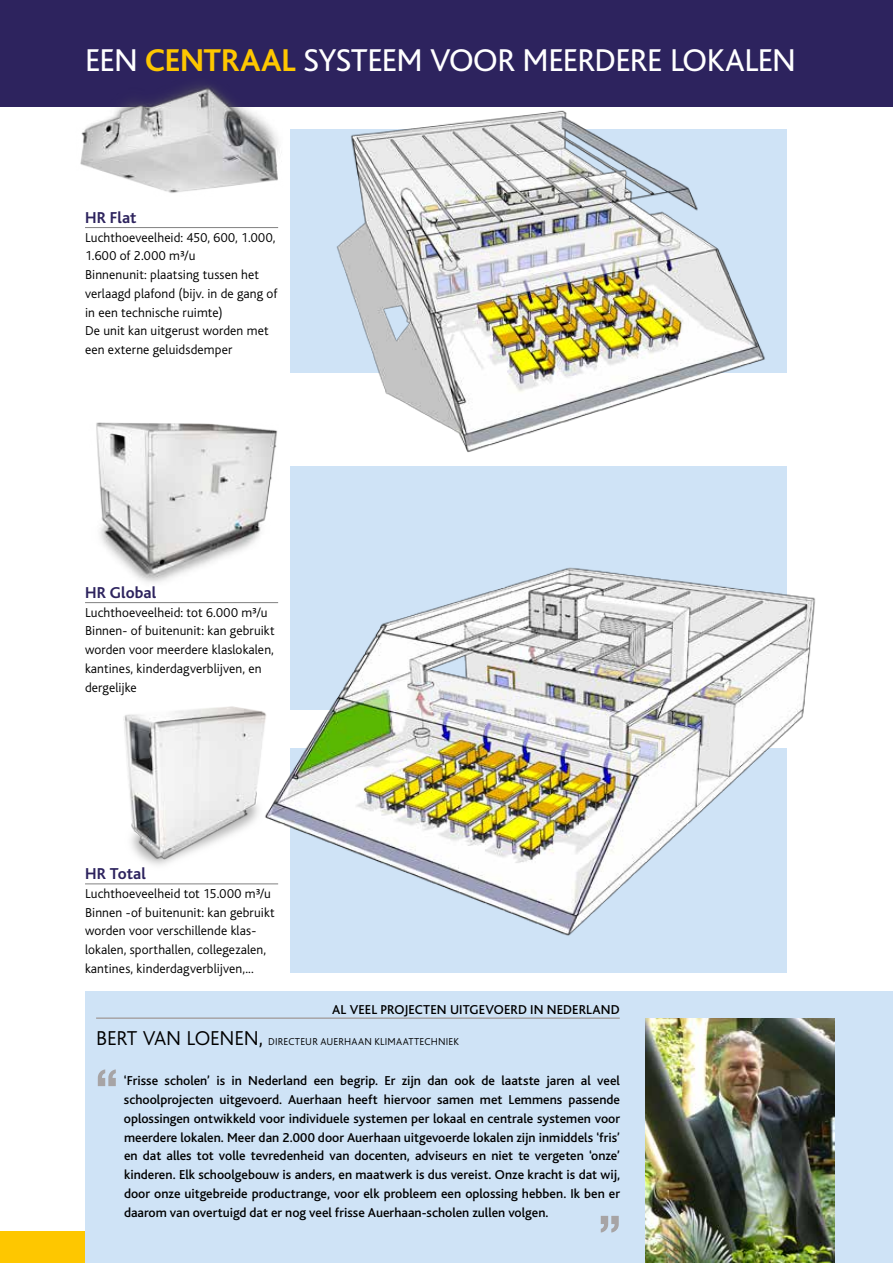
<style>
.page{position:relative;width:893px;height:1263px;background:#fff}
.page>*{position:absolute;margin:0;border:0;box-sizing:border-box;transform-origin:0 0}
.t1{font:33px "Bliss";letter-spacing:-.02em;color:#fff}
.t2{font:700 16.5px "Bliss";letter-spacing:.005em;color:#2d235e}
.t3{font:500 13.5px/18.8px "Bliss";color:#000;text-align:justify}
.t4{font:300 13.5px/18.8px "Bliss";letter-spacing:.01em;color:#000}
.t5{font:300 10.5px "Bliss";letter-spacing:.015em;color:#000}
.s1{font-weight:700;color:#fec700}
.s2{font-size:21px}
</style>
<div class="page">
<div style="left:0;top:1231px;width:893px;height:32px;background:#fec700"></div>
<hr style="left:85px;top:227px;width:193px;height:1px;background:#878787">
<img style="left:96px;top:422px;width:195px;height:161px">
<hr style="left:85px;top:602px;width:193px;height:1px;background:#878787">
<img style="left:123px;top:706px;width:122px;height:159px">
<hr style="left:85px;top:883px;width:193px;height:1px;background:#878787">
<div style="left:291px;top:129px;width:496px;height:244px;background:#cfe3f6"></div>
<img style="left:319px;top:106px;width:465px;height:347px">
<div style="left:291px;top:466px;width:496px;height:244px;background:#cfe3f6"></div>
<div style="left:291px;top:748px;width:496px;height:225px;background:#cfe3f6"></div>
<img style="left:245px;top:563px;width:571px;height:378px">
<div style="left:85px;top:992px;width:808px;height:271px;background:#cfe3f6"></div>
<img style="left:645px;top:1019px;width:189px;height:244px">
<svg style="left:601px;top:1216px;width:18px;height:16px"></svg>
<svg style="left:98px;top:1069px;width:18px;height:17px"></svg>
<hr style="left:96px;top:1017px;width:524px;height:2px;background:#a7a4a5">
<div style="left:0;top:0;width:893px;height:106px;background:#2d235e"></div>
<img style="left:59px;top:85px;width:239px;height:128px">
<h1 class="t1" style="left:85px;top:42px;width:712px">EEN <span class="s1">CENTRAAL</span> SYSTEEM VOOR MEERDERE LOKALEN</h1>
<p class="t2" style="left:85px;top:209px;width:53px">HR Flat</p>
<p class="t4" style="left:85px;top:228px;width:194px">Luchthoeveelheid: 450, 600, 1.000,<br>1.600 of 2.000 m³/u<br>Binnenunit: plaatsing tussen het verlaagd plafond (bijv. in de gang of in een technische ruimte)<br>De unit kan uitgerust worden met een externe geluidsdemper</p>
<p class="t2" style="left:85px;top:584px;width:73px">HR Global</p>
<p class="t4" style="left:85px;top:603px;width:191px">Luchthoeveelheid: tot 6.000 m³/u<br>Binnen- of buitenunit: kan gebruikt worden voor meerdere klaslokalen, kantines, kinderdagverblijven, en dergelijke</p>
<p class="t2" style="left:85px;top:865px;width:62px">HR Total</p>
<p class="t4" style="left:85px;top:884px;width:191px">Luchthoeveelheid tot 15.000 m³/u Binnen -of buitenunit: kan gebruikt worden voor verschillende klas&shy;lokalen, sporthallen, collegezalen, kantines, kinderdagverblijven,...</p>
<p class="t3" style="left:332px;top:1000px;width:289px">AL VEEL PROJECTEN UITGEVOERD IN NEDERLAND</p>
<p class="t5" style="left:96px;top:1036px;width:364px"><span class="s2">BERT VAN LOENEN,</span> DIRECTEUR AUERHAAN KLIMAATTECHNIEK</p>
<p class="t3" style="left:124px;top:1072px;width:498px">‘Frisse scholen’ is in Nederland een begrip. Er zijn dan ook de laatste jaren al veel schoolprojecten uitgevoerd. Auerhaan heeft hiervoor samen met Lemmens passende oplossingen ontwikkeld voor individuele systemen per lokaal en centrale systemen voor meerdere lokalen. Meer dan 2.000 door Auerhaan uitgevoerde lokalen zijn inmiddels ‘fris’ en dat alles tot volle tevredenheid van docenten, adviseurs en niet te vergeten ‘onze’ kinderen. Elk schoolgebouw is anders, en maatwerk is dus vereist. Onze kracht is dat wij, door onze uitgebreide productrange, voor elk probleem een oplossing hebben. Ik ben er daarom van overtuigd dat er nog veel frisse Auerhaan-scholen zullen volgen.</p>
</div>
